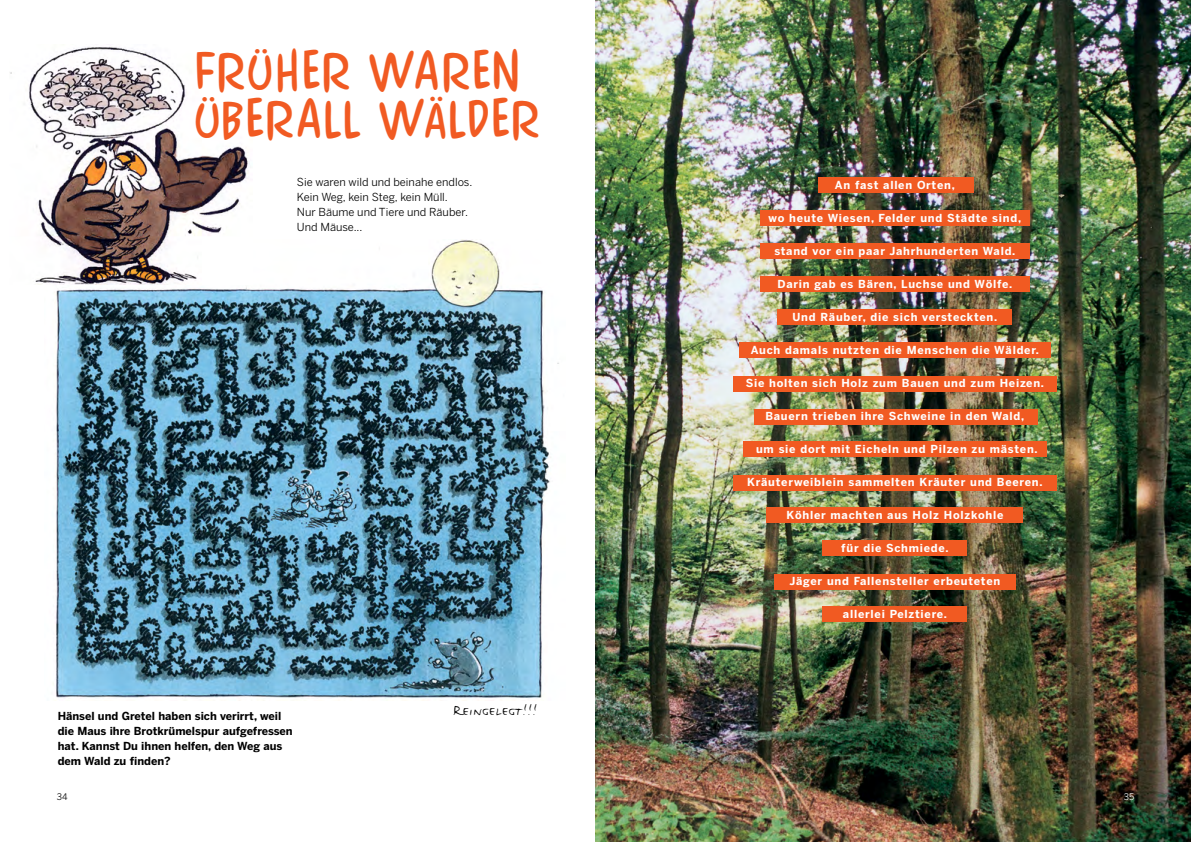
<style>
.page{position:relative;width:1191px;height:842px;background:#fff}
.page>*{position:absolute;margin:0;border:0;box-sizing:border-box;transform-origin:0 0}
.t1{font:48px/48px "Comics Car Toon";letter-spacing:.05em;color:#f15a22}
.t2{font:20px "FF Justlefthand Caps";color:#000}
.t3{font:700 11px "Benton Sans";letter-spacing:.07em;color:#fff}
.t4{font:700 11px/15px "Benton Sans";color:#000}
.t5{font:11px/15px "Benton Sans";color:#000}
.t6{font:9px "Benton Sans";color:#000}
.t7{font:9px "Benton Sans";color:#fff}
</style>
<div class="page">
<img style="left:53px;top:239px;width:506px;height:461px">
<img style="left:10px;top:47px;width:243px;height:237px">
<img style="left:595px;top:0;width:596px;height:842px">
<div style="left:817px;top:177px;width:156px;height:16px;background:#f15a22"></div>
<div style="left:760px;top:210px;width:269px;height:16px;background:#f15a22"></div>
<div style="left:760px;top:243px;width:269px;height:16px;background:#f15a22"></div>
<div style="left:760px;top:276px;width:269px;height:16px;background:#f15a22"></div>
<div style="left:777px;top:309px;width:234px;height:16px;background:#f15a22"></div>
<div style="left:739px;top:342px;width:311px;height:16px;background:#f15a22"></div>
<div style="left:733px;top:376px;width:323px;height:15px;background:#f15a22"></div>
<div style="left:753px;top:409px;width:284px;height:15px;background:#f15a22"></div>
<div style="left:743px;top:441px;width:303px;height:16px;background:#f15a22"></div>
<div style="left:733px;top:475px;width:323px;height:15px;background:#f15a22"></div>
<div style="left:766px;top:507px;width:256px;height:16px;background:#f15a22"></div>
<div style="left:822px;top:540px;width:145px;height:16px;background:#f15a22"></div>
<div style="left:774px;top:574px;width:241px;height:16px;background:#f15a22"></div>
<div style="left:822px;top:607px;width:145px;height:15px;background:#f15a22"></div>
<p class="t1" style="left:195px;top:47px;width:346px">FRÜHER WAREN<br>ÜBERALL WÄLDER</p>
<p class="t5" style="left:297px;top:174px;width:177px">Sie waren wild und beinahe endlos.<br>Kein Weg, kein Steg, kein Müll.<br>Nur Bäume und Tiere und Räuber.<br>Und Mäuse...</p>
<p class="t4" style="left:58px;top:708px;width:236px">Hänsel und Gretel haben sich verirrt, weil die Maus ihre Brotkrümelspur aufgefressen hat. Kannst Du ihnen helfen, den Weg aus dem Wald zu finden?</p>
<p class="t6" style="left:57px;top:792px;width:12px">34</p>
<p class="t2" style="left:453px;top:697px;width:86px">Reingelegt!!!</p>
<p class="t3" style="left:835px;top:178px;width:121px">An fast allen Orten,</p>
<p class="t3" style="left:768px;top:211px;width:254px">wo heute Wiesen, Felder und Städte sind,</p>
<p class="t3" style="left:774px;top:244px;width:242px">stand vor ein paar Jahrhunderten Wald.</p>
<p class="t3" style="left:777px;top:277px;width:236px">Darin gab es Bären, Luchse und Wölfe.</p>
<p class="t3" style="left:792px;top:310px;width:206px">Und Räuber, die sich versteckten.</p>
<p class="t3" style="left:750px;top:343px;width:290px">Auch damals nutzten die Menschen die Wälder.</p>
<p class="t3" style="left:745px;top:376px;width:300px">Sie holten sich Holz zum Bauen und zum Heizen.</p>
<p class="t3" style="left:765px;top:409px;width:260px">Bauern trieben ihre Schweine in den Wald,</p>
<p class="t3" style="left:756px;top:442px;width:283px">um sie dort mit Eicheln und Pilzen zu mästen.</p>
<p class="t3" style="left:747px;top:475px;width:297px">Kräuterweiblein sammelten Kräuter und Beeren.</p>
<p class="t3" style="left:786px;top:508px;width:218px">Köhler machten aus Holz Holzkohle</p>
<p class="t3" style="left:841px;top:541px;width:109px">für die Schmiede.</p>
<p class="t3" style="left:789px;top:574px;width:212px">Jäger und Fallensteller erbeuteten</p>
<p class="t3" style="left:843px;top:607px;width:105px">allerlei Pelztiere.</p>
<p class="t7" style="left:1123px;top:792px;width:12px">35</p>
</div>
